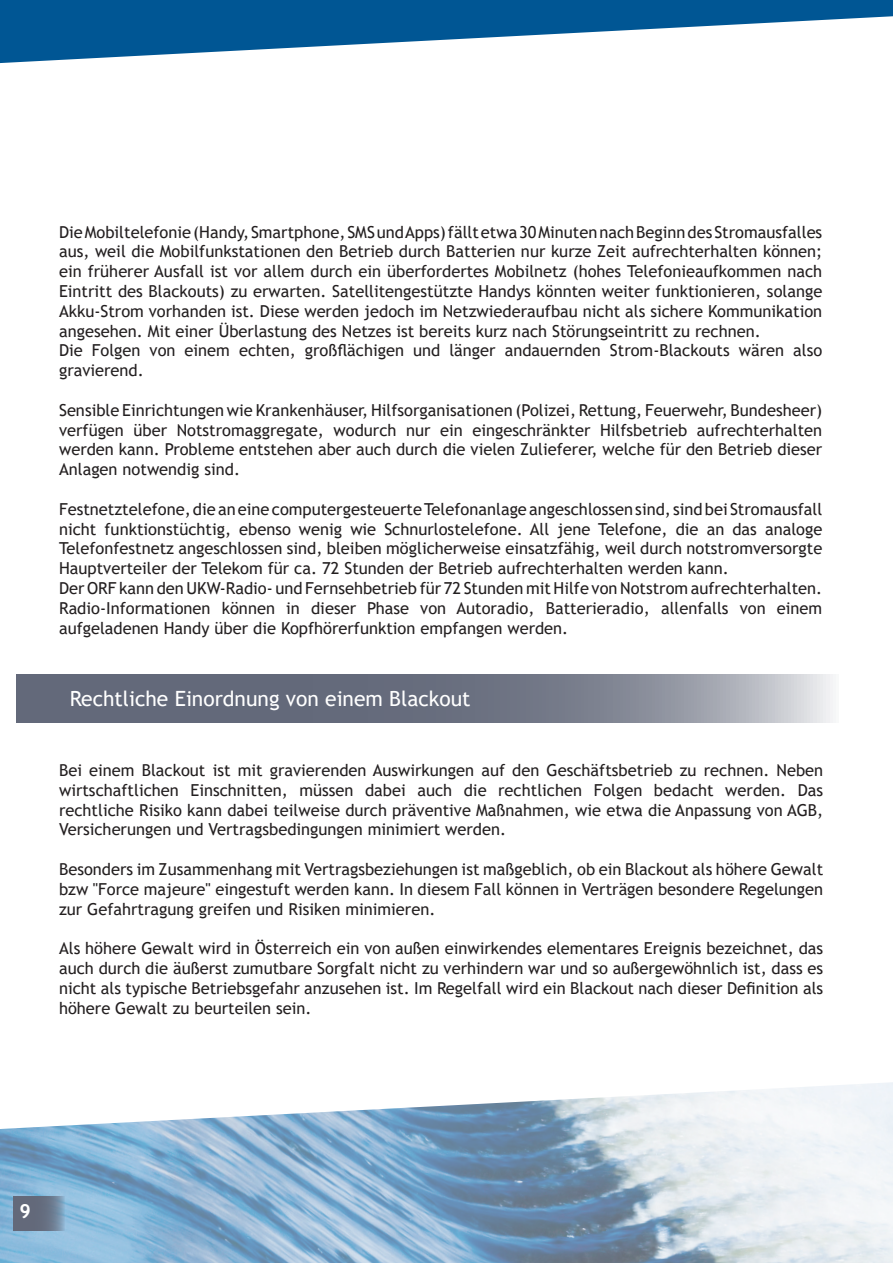
<style>
.page{position:relative;width:893px;height:1263px;background:#fff}
.page>*{position:absolute;margin:0;border:0;box-sizing:border-box;transform-origin:0 0}
.t1{font:21px "Trebuchet MS";color:#fff}
.t2{font:700 19.5px "Trebuchet MS";color:#fff}
.t3{font:16.5px/19.8px "Trebuchet MS";color:#231f20;text-align:justify}
</style>
<div class="page">
<svg style="left:0;top:0;width:893px;height:64px;fill:#005694"></svg>
<img style="left:0;top:1082px;width:893px;height:181px">
<svg style="left:14px;top:1197px;width:51px;height:34px;fill:#646b7c"></svg>
<svg style="left:16px;top:674px;width:817px;height:49px;fill:#676d7d"></svg>
<p class="t3" style="left:59px;top:222px;width:765px">DieMobiltelefonie(Handy,Smartphone,SMSundApps)fälltetwa30MinutennachBeginndesStromausfalles aus, weil die Mobilfunkstationen den Betrieb durch Batterien nur kurze Zeit aufrechterhalten können; ein früherer Ausfall ist vor allem durch ein überfordertes Mobilnetz (hohes Telefonieaufkommen nach Eintritt des Blackouts) zu erwarten. Satellitengestützte Handys könnten weiter funktionieren, solange Akku-Strom vorhanden ist. Diese werden jedoch im Netzwiederaufbau nicht als sichere Kommunikation angesehen. Mit einer Überlastung des Netzes ist bereits kurz nach Störungseintritt zu rechnen.</p>
<p class="t3" style="left:59px;top:340px;width:765px">Die Folgen von einem echten, großflächigen und länger andauernden Strom-Blackouts wären also gravierend.</p>
<p class="t3" style="left:59px;top:400px;width:765px">Sensible Einrichtungen wie Krankenhäuser, Hilfsorganisationen (Polizei, Rettung, Feuerwehr, Bundesheer) verfügen über Notstromaggregate, wodurch nur ein eingeschränkter Hilfsbetrieb aufrechterhalten werden kann. Probleme entstehen aber auch durch die vielen Zulieferer, welche für den Betrieb dieser Anlagen notwendig sind.</p>
<p class="t3" style="left:59px;top:499px;width:765px">Festnetztelefone,dieaneinecomputergesteuerteTelefonanlageangeschlossensind, sindbei Stromausfall nicht funktionstüchtig, ebenso wenig wie Schnurlostelefone. All jene Telefone, die an das analoge Telefonfestnetz angeschlossen sind, bleiben möglicherweise einsatzfähig, weil durch notstromversorgte Hauptverteiler der Telekom für ca. 72 Stunden der Betrieb aufrechterhalten werden kann.</p>
<p class="t3" style="left:59px;top:578px;width:765px">Der ORF kann den UKW-Radio- und Fernsehbetrieb für 72 Stunden mit Hilfe von Notstrom aufrechterhalten.</p>
<p class="t3" style="left:59px;top:598px;width:765px">Radio-Informationen können in dieser Phase von Autoradio, Batterieradio, allenfalls von einem aufgeladenen Handy über die Kopfhörerfunktion empfangen werden.</p>
<p class="t1" style="left:70px;top:685px;width:402px">Rechtliche Einordnung von einem Blackout</p>
<p class="t3" style="left:59px;top:760px;width:766px">Bei einem Blackout ist mit gravierenden Auswirkungen auf den Geschäftsbetrieb zu rechnen. Neben wirtschaftlichen Einschnitten, müssen dabei auch die rechtlichen Folgen bedacht werden. Das rechtliche Risiko kann dabei teilweise durch präventive Maßnahmen, wie etwa die Anpassung von AGB, Versicherungen und Vertragsbedingungen minimiert werden.</p>
<p class="t3" style="left:59px;top:859px;width:766px">Besonders im Zusammenhang mit Vertragsbeziehungen ist maßgeblich, ob ein Blackout als höhere Gewalt bzw "Force majeure" eingestuft werden kann. In diesem Fall können in Verträgen besondere Regelungen zur Gefahrtragung greifen und Risiken minimieren.</p>
<p class="t3" style="left:59px;top:938px;width:766px">Als höhere Gewalt wird in Österreich ein von außen einwirkendes elementares Ereignis bezeichnet, das auch durch die äußerst zumutbare Sorgfalt nicht zu verhindern war und so außergewöhnlich ist, dass es nicht als typische Betriebsgefahr anzusehen ist. Im Regelfall wird ein Blackout nach dieser Definition als höhere Gewalt zu beurteilen sein.</p>
<p class="t2" style="left:20px;top:1199px;width:13px">9</p>
</div>
